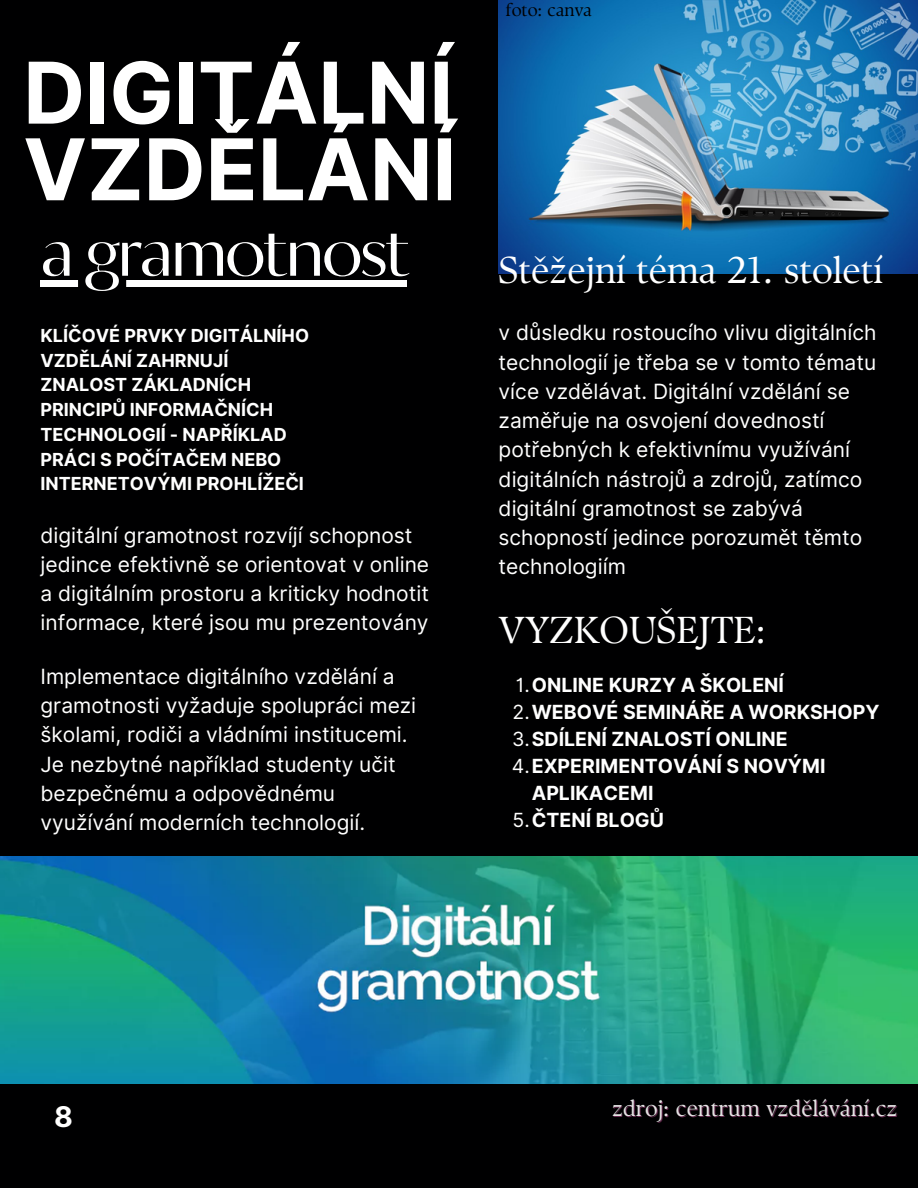
<style>
.page{position:relative;width:918px;height:1188px;background:#000001}
.page>*{position:absolute;margin:0;border:0;box-sizing:border-box;transform-origin:0 0}
.t1{font:700 85.2px/76.7px "Inter";color:#fff}
.t2{font:73.05px "Circe Contrast";letter-spacing:-.04em;color:#fff}
.t3{font:37.5px "TY Serif D";color:#fff}
.t4{font:700 28.5px "Inter";color:#fff}
.t5{font:22.8px "TY Serif D";color:#e4e4e4}
.t6{font:21px/29.2px "Inter";color:#fff}
.t7{font:700 19.5px/27px "Inter";color:#fff}
.t8{font:700 18px/24.8px "Inter";color:#fff}
.t9{font:18px "TY Serif D";color:#000001}
.s1{font-weight:400}
</style>
<div class="page">
<img style="left:499px;top:0;width:419px;height:273px">
<img style="left:0;top:856px;width:918px;height:227px">
<div style="left:40px;top:280px;width:367px;height:7px;background:#fff"></div>
<h6 class="t1" style="left:23px;top:54px;width:435px">DIGITÁLNÍ<br>VZDĚLÁNÍ</h6>
<h5 class="t2" style="left:40px;top:208px;width:371px">a gramotnost</h5>
<h5 class="t8" style="left:40px;top:323px;width:270px">KLÍČOVÉ PRVKY DIGITÁLNÍHO<br>VZDĚLÁNÍ ZAHRNUJÍ<br>ZNALOST ZÁKLADNÍCH<br>PRINCIPŮ INFORMAČNÍCH<br>TECHNOLOGIÍ - NAPŘÍKLAD<br>PRÁCI S POČÍTAČEM NEBO<br>INTERNETOVÝMI PROHLÍŽEČI</h5>
<h5 class="t6" style="left:40px;top:520px;width:390px">digitální gramotnost rozvíjí schopnost jedince efektivně se orientovat v online a digitálním prostoru a kriticky hodnotit informace, které jsou mu prezentovány</h5>
<p class="t6" style="left:40px;top:662px;width:377px">Implementace digitálního vzdělání a gramotnosti vyžaduje spolupráci mezi školami, rodiči a vládními institucemi.<br>Je nezbytné například studenty učit bezpečnému a odpovědnému využívání moderních technologií.</p>
<h5 class="t9" style="left:505px;top:-2px;width:88px">foto: canva</h5>
<h1 class="t3" style="left:499px;top:248px;width:386px">Stěžejní téma 21. století</h1>
<h2 class="t6" style="left:499px;top:318px;width:379px">v důsledku rostoucího vlivu digitálních technologií je třeba se v tomto tématu více vzdělávat. Digitální vzdělání se zaměřuje na osvojení dovedností potřebných k efektivnímu využívání digitálních nástrojů a zdrojů, zatímco digitální gramotnost se zabývá schopností jedince porozumět těmto technologiím</h2>
<p class="t3" style="left:499px;top:607px;width:269px">VYZKOUŠEJTE:</p>
<p class="t7" style="left:516px;top:671px;width:270px"><span class="s1">1.</span>ONLINE KURZY A ŠKOLENÍ</p>
<p class="t7" style="left:513px;top:698px;width:368px"><span class="s1">2.</span>WEBOVÉ SEMINÁŘE A WORKSHOPY</p>
<p class="t7" style="left:512px;top:725px;width:277px"><span class="s1">3.</span>SDÍLENÍ ZNALOSTÍ ONLINE</p>
<p class="t7" style="left:532px;top:752px;width:295px;text-indent:-20px"><span class="s1">4.</span>EXPERIMENTOVÁNÍ S NOVÝMI<br>APLIKACEMI</p>
<p class="t7" style="left:513px;top:806px;width:153px"><span class="s1">5.</span>ČTENÍ BLOGŮ</p>
<h4 class="t4" style="left:54px;top:1099px;width:20px">8</h4>
<h3 class="t5" style="left:612px;top:1095px;width:287px">zdroj: centrum vzdělávání.cz</h3>
</div>
